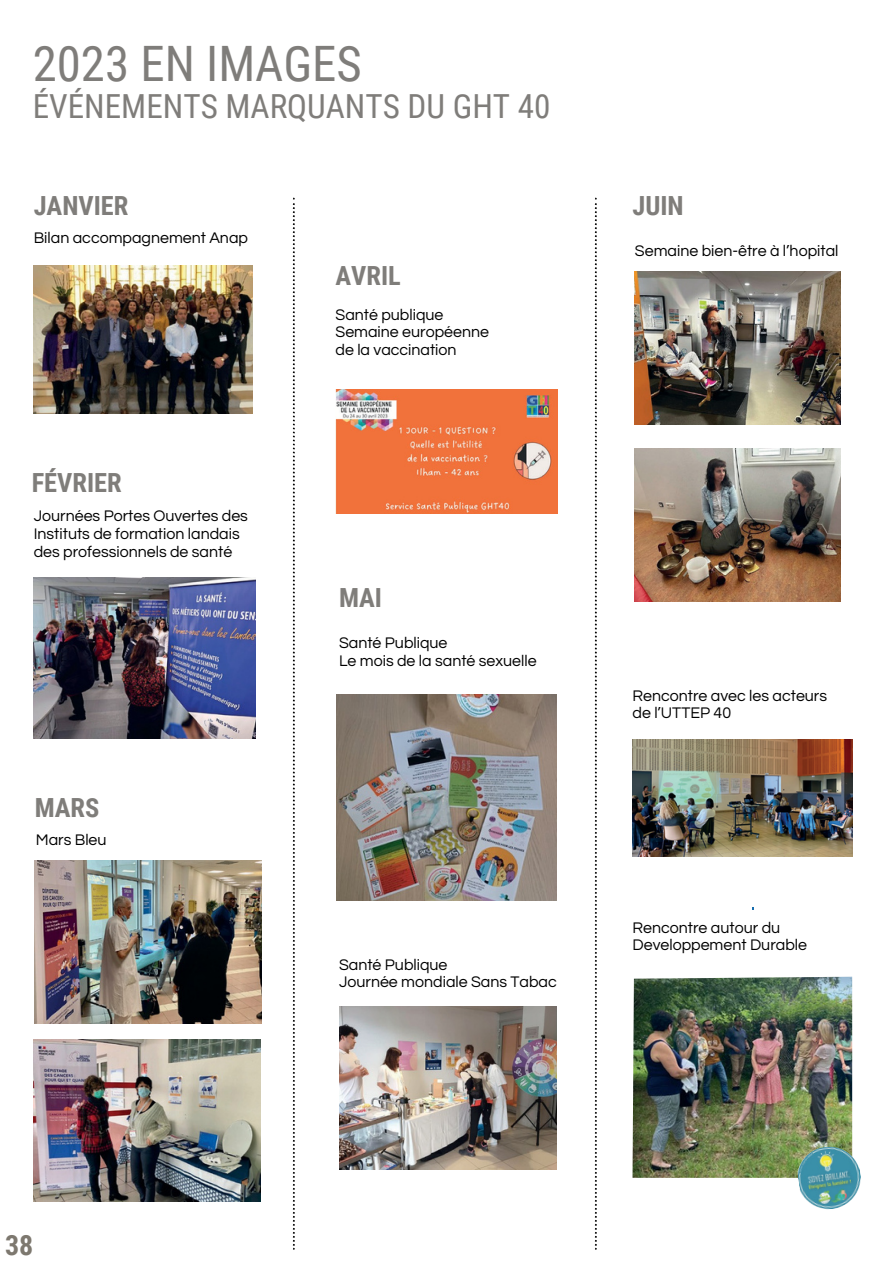
<style>
.page{position:relative;width:894px;height:1264px;background:#fff}
.page>*{position:absolute;margin:0;border:0;box-sizing:border-box;transform-origin:0 0}
.t1{font:48.9px "Roboto Condensed";color:#7f7d7a}
.t2{font:33.15px "Roboto Condensed";color:#7f7d7a}
.t3{font:700 27.9px "Roboto Condensed";color:#7d786f}
.t4{font:700 26.4px "Roboto Condensed";color:#7f7d7a}
.t5{font:16.05px "Questrial";color:#000}
.t6{font:15.9px/18px "Questrial";color:#000}
</style>
<div class="page">
<svg style="left:293px;top:198px;width:2px;height:1051px"></svg>
<img style="left:34px;top:266px;width:218px;height:147px">
<img style="left:34px;top:577px;width:221px;height:161px">
<img style="left:33px;top:1039px;width:227px;height:162px">
<img style="left:35px;top:860px;width:226px;height:163px">
<svg style="left:594px;top:198px;width:2px;height:1051px"></svg>
<img style="left:335px;top:390px;width:222px;height:123px">
<img style="left:336px;top:694px;width:220px;height:206px">
<img style="left:339px;top:1006px;width:217px;height:163px">
<img style="left:634px;top:272px;width:206px;height:153px">
<img style="left:634px;top:448px;width:206px;height:153px">
<img style="left:632px;top:739px;width:219px;height:117px">
<img style="left:632px;top:976px;width:219px;height:201px">
<img style="left:797px;top:1146px;width:64px;height:63px">
<h1 class="t1" style="left:33px;top:36px;width:330px">2023 EN IMAGES</h1>
<h1 class="t2" style="left:33px;top:87px;width:519px">ÉVÉNEMENTS MARQUANTS DU GHT 40</h1>
<p class="t4" style="left:34px;top:190px;width:96px">JANVIER</p>
<p class="t6" style="left:34px;top:229px;width:216px">Bilan accompagnement Anap</p>
<h2 class="t4" style="left:32px;top:468px;width:91px">FÉVRIER</h2>
<h2 class="t6" style="left:34px;top:506px;width:216px">Journées Portes Ouvertes des<br>Instituts de formation landais des professionnels de santé</h2>
<h2 class="t4" style="left:35px;top:792px;width:66px">MARS</h2>
<p class="t6" style="left:36px;top:831px;width:72px">Mars Bleu</p>
<p class="t4" style="left:335px;top:261px;width:67px">AVRIL</p>
<p class="t5" style="left:335px;top:307px;width:109px">Santé publique</p>
<p class="t5" style="left:335px;top:324px;width:155px">Semaine européenne</p>
<p class="t5" style="left:335px;top:342px;width:123px">de la vaccination</p>
<p class="t4" style="left:339px;top:582px;width:44px">MAI</p>
<h2 class="t5" style="left:339px;top:635px;width:110px">Santé Publique</h2>
<p class="t5" style="left:339px;top:652px;width:199px">Le mois de la santé sexuelle</p>
<p class="t5" style="left:339px;top:956px;width:110px">Santé Publique</p>
<p class="t5" style="left:339px;top:973px;width:219px">Journée mondiale Sans Tabac</p>
<p class="t4" style="left:632px;top:190px;width:53px">JUIN</p>
<p class="t5" style="left:634px;top:243px;width:205px">Semaine bien-être à l’hopital</p>
<p class="t5" style="left:632px;top:687px;width:196px">Rencontre avec les acteurs</p>
<p class="t5" style="left:632px;top:705px;width:100px">de l’UTTEP 40</p>
<p class="t5" style="left:632px;top:919px;width:149px">Rencontre autour du</p>
<p class="t5" style="left:632px;top:937px;width:176px">Developpement Durable</p>
<h2 class="t3" style="left:5px;top:1229px;width:30px">38</h2>
</div>
